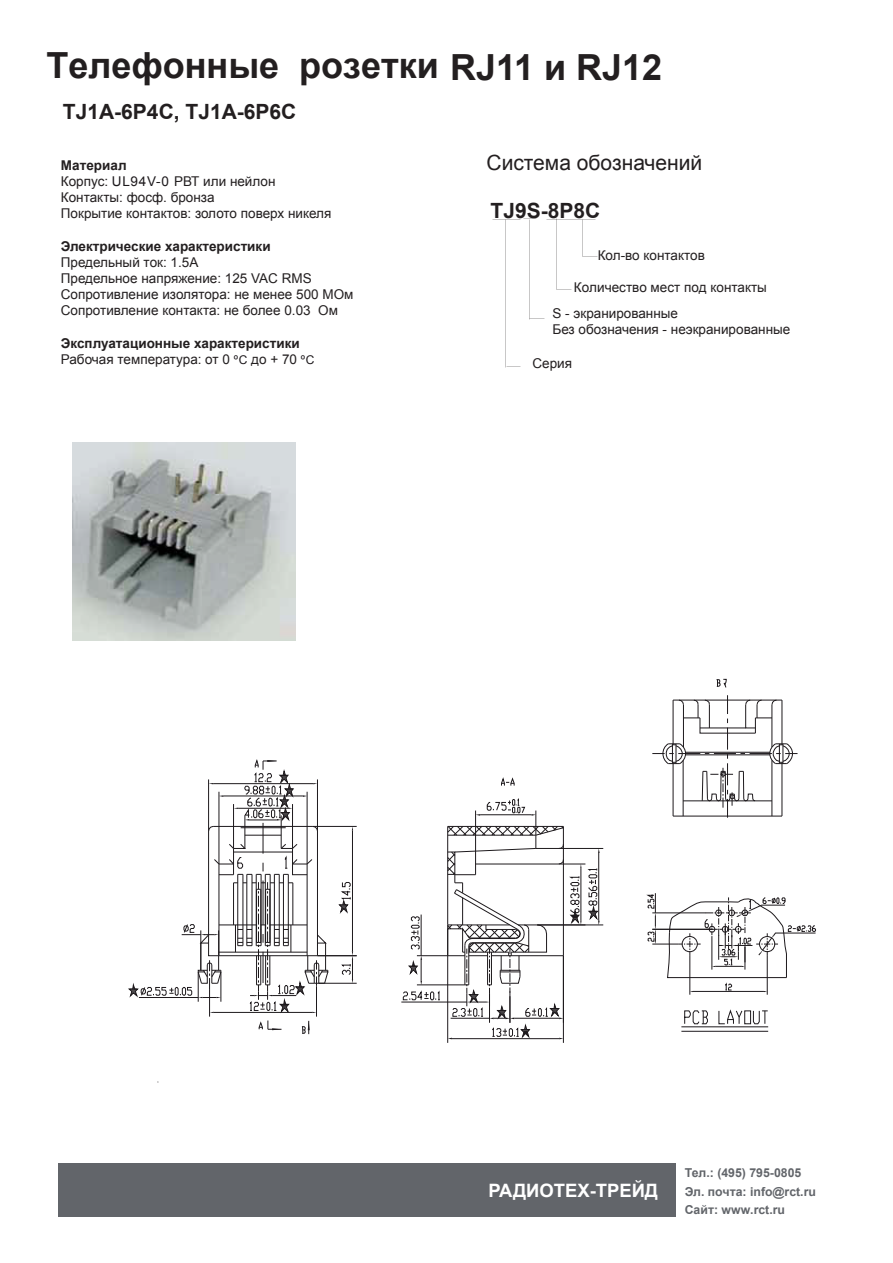
<style>
.page{position:relative;width:893px;height:1263px;background:#fff}
.page>*{position:absolute;margin:0;border:0;box-sizing:border-box;transform-origin:0 0}
.t1{font:700 36px "Arial";color:#231f20}
.t2{font:700 21px "Arial";color:#231f20}
.t3{font:21px "Arial";color:#231f20}
.t4{font:700 18.45px "Arial";color:#fff}
.t5{font:13.5px/16.2px "Arial";color:#231f20}
.t6{font:700 13.5px/16.2px "Arial";color:#231f20}
.t7{font:700 12.3px/18.3px "Arial";color:#62656a}
.s1{font-weight:700}
.s2{color:#1d191c}
.s3{font-weight:400}
.s4{font-weight:400;font-size:12px;color:#1d191c}
</style>
<div class="page">
<div style="left:58px;top:1164px;width:617px;height:53px;background:#62656a"></div>
<svg style="left:583px;top:256px;width:14px;height:1px"></svg>
<svg style="left:557px;top:289px;width:14px;height:1px"></svg>
<svg style="left:529px;top:219px;width:15px;height:101px"></svg>
<svg style="left:716px;top:679px;width:10px;height:9px"></svg>
<svg style="left:652px;top:695px;width:145px;height:123px"></svg>
<hr style="left:417px;top:985px;width:48px;height:1px;background:#1d191c">
<hr style="left:417px;top:955px;width:31px;height:1px;background:#1d191c">
<hr style="left:421px;top:915px;width:1px;height:41px;background:#1d191c">
<svg style="left:411px;top:916px;width:9px;height:34px"></svg>
<svg style="left:501px;top:778px;width:13px;height:8px"></svg>
<hr style="left:401px;top:1002px;width:66px;height:1px;background:#1d191c">
<svg style="left:403px;top:991px;width:37px;height:10px"></svg>
<hr style="left:563px;top:956px;width:1px;height:87px;background:#1d191c">
<hr style="left:447px;top:956px;width:1px;height:87px;background:#1d191c">
<hr style="left:537px;top:925px;width:66px;height:1px;background:#1d191c">
<hr style="left:559px;top:848px;width:44px;height:1px;background:#1d191c">
<svg style="left:408px;top:956px;width:14px;height:29px"></svg>
<svg style="left:447px;top:798px;width:153px;height:241px"></svg>
<hr style="left:313px;top:826px;width:44px;height:1px;background:#1d191c">
<hr style="left:352px;top:831px;width:1px;height:120px;background:#1d191c">
<hr style="left:317px;top:955px;width:40px;height:1px;background:#1d191c">
<hr style="left:314px;top:983px;width:43px;height:1px;background:#1d191c">
<svg style="left:341px;top:951px;width:12px;height:32px"></svg>
<svg style="left:339px;top:882px;width:12px;height:31px"></svg>
<svg style="left:128px;top:759px;width:200px;height:275px"></svg>
<hr style="left:689px;top:955px;width:1px;height:40px;background:#1d191c">
<hr style="left:767px;top:955px;width:1px;height:40px;background:#1d191c">
<hr style="left:681px;top:1027px;width:87px;height:1px;background:#1d191c">
<hr style="left:681px;top:1031px;width:87px;height:1px;background:#1d191c">
<svg style="left:684px;top:1011px;width:24px;height:13px"></svg>
<svg style="left:718px;top:1010px;width:24px;height:14px"></svg>
<div style="left:744px;top:1011px;width:7px;height:13px;border:1px solid #1d191c"></div>
<svg style="left:753px;top:1011px;width:15px;height:13px"></svg>
<svg style="left:647px;top:893px;width:169px;height:99px"></svg>
<img style="left:73px;top:443px;width:223px;height:197px">
<h1 class="t1" style="left:46px;top:41px;width:617px">Телефонные розетки RJ11 и RJ12</h1>
<h2 class="t2" style="left:63px;top:97px;width:235px">TJ1A-6P4C, TJ1A-6P6C</h2>
<p class="t5" style="left:61px;top:157px;width:272px"><span class="s1">Материал<br></span>Корпус: <span class="s2">UL94V-0</span> РВТ или нейлон<br>Контакты: фосф. бронза<br>Покрытие контактов: золото поверх никеля</p>
<p class="t6" style="left:61px;top:238px;width:211px">Электрические характеристики</p>
<p class="t5" style="left:61px;top:254px;width:294px">Предельный ток: 1.5А<br>Предельное напряжение: 125 VAC RMS Сопротивление изолятора: не менее 500 МОм Сопротивление контакта: не более 0.03 Ом</p>
<p class="t6" style="left:61px;top:335px;width:255px">Эксплуатационные характеристики<br><span class="s3">Рабочая температура: от 0</span> <span class="s4">ºC</span> <span class="s3">до + 70</span> <span class="s4">ºC</span></p>
<h2 class="t3" style="left:486px;top:149px;width:217px">Система обозначений</h2>
<h2 class="t2" style="left:490px;top:196px;width:111px">TJ9S-8P8C</h2>
<p class="t5" style="left:598px;top:248px;width:109px">Кол-во контактов</p>
<p class="t5" style="left:552px;top:274px;width:216px;line-height:25.8px;text-indent:21px">Количество мест под контакты<br>S - экранированные</p>
<p class="t5" style="left:552px;top:321px;width:239px">Без обозначения - неэкранированные</p>
<p class="t5" style="left:532px;top:355px;width:41px">Серия</p>
<h3 class="t4" style="left:488px;top:1179px;width:171px">РАДИОТЕХ-ТРЕЙД</h3>
<p class="t7" style="left:685px;top:1164px;width:133px">Тел.: (495) 795-0805<br>Эл. почта: info@rct.ru<br>Сайт: www.rct.ru</p>
</div>
